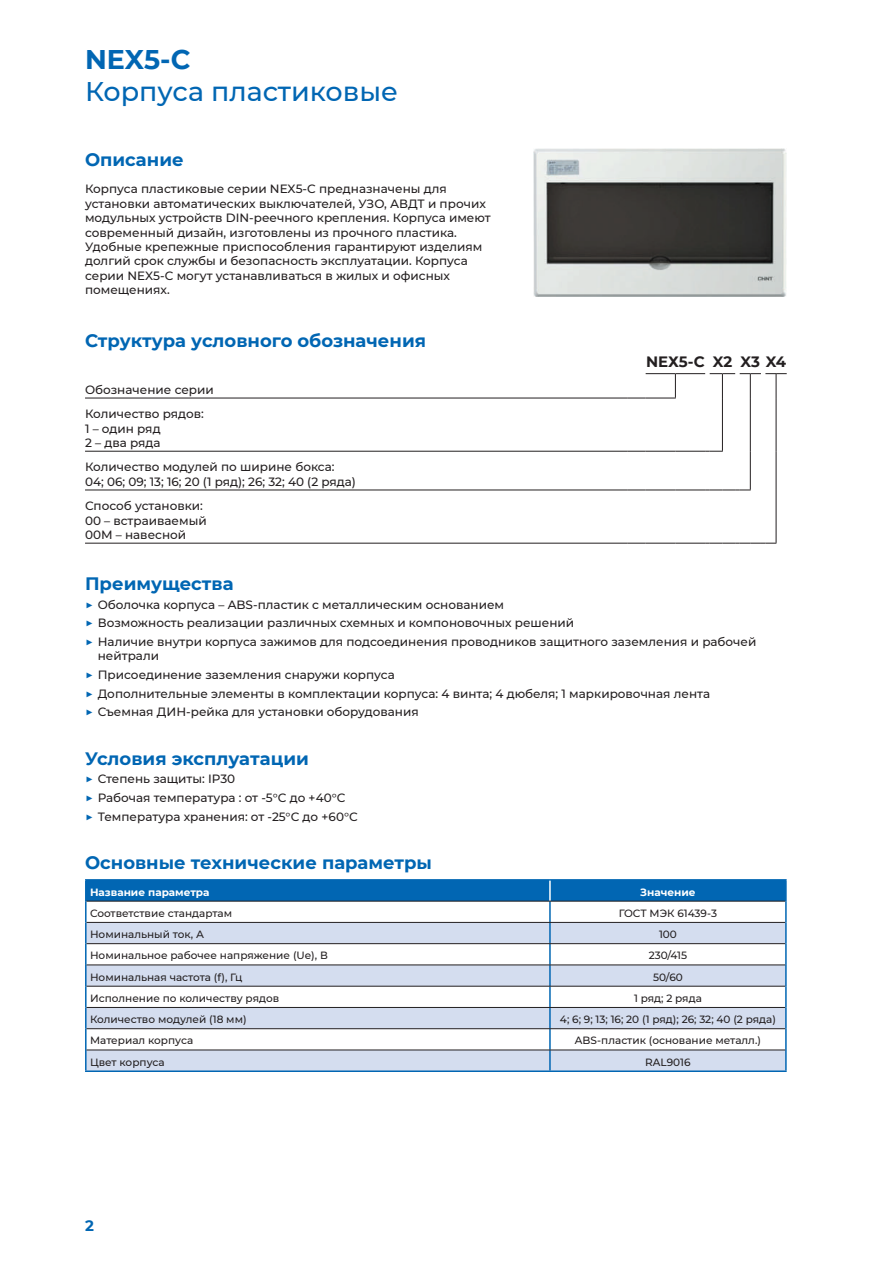
<style>
.page{position:relative;width:893px;height:1263px;background:#fff}
.page>*{position:absolute;margin:0;border:0;box-sizing:border-box;transform-origin:0 0}
.t1{font:500 27px "Montserrat";color:#0166b3}
.t2{font:700 27px "Montserrat";color:#0166b3}
.t3{font:700 18px "Montserrat";color:#0166b3}
.t4{font:700 15px "Montserrat";color:#231f20}
.t5{font:700 15px "Montserrat";color:#0166b3}
.t6{font:500 12px/14.4px "Montserrat";color:#231f20}
.t7{font:500 10.5px "Montserrat";color:#231f20}
.t8{font:700 10.5px "Montserrat";color:#fff}
.s1{font-size:13.5px;color:#0166b3}
</style>
<div class="page">
<hr style="left:85px;top:398px;width:542px;height:1px;background:#231f20">
<hr style="left:675px;top:373px;width:30px;height:1px;background:#231f20">
<svg style="left:627px;top:373px;width:49px;height:26px"></svg>
<svg style="left:710px;top:373px;width:77px;height:25px"></svg>
<hr style="left:722px;top:398px;width:1px;height:53px;background:#231f20">
<hr style="left:750px;top:398px;width:1px;height:53px;background:#231f20">
<hr style="left:776px;top:398px;width:1px;height:53px;background:#231f20">
<hr style="left:85px;top:451px;width:542px;height:1px;background:#231f20">
<svg style="left:627px;top:451px;width:48px;height:1px"></svg>
<hr style="left:675px;top:451px;width:30px;height:1px;background:#231f20">
<svg style="left:705px;top:451px;width:18px;height:1px"></svg>
<hr style="left:750px;top:451px;width:1px;height:39px;background:#231f20">
<hr style="left:776px;top:451px;width:1px;height:39px;background:#231f20">
<hr style="left:776px;top:490px;width:1px;height:53px;background:#231f20">
<hr style="left:85px;top:490px;width:542px;height:1px;background:#231f20">
<svg style="left:627px;top:490px;width:48px;height:1px"></svg>
<hr style="left:675px;top:490px;width:30px;height:1px;background:#231f20">
<svg style="left:705px;top:490px;width:46px;height:1px"></svg>
<hr style="left:85px;top:543px;width:542px;height:1px;background:#231f20">
<svg style="left:627px;top:543px;width:48px;height:1px"></svg>
<hr style="left:675px;top:543px;width:30px;height:1px;background:#231f20">
<svg style="left:705px;top:543px;width:71px;height:1px"></svg>
<div style="left:87px;top:881px;width:698px;height:20px;background:#0166b3"></div>
<svg style="left:87px;top:923px;width:698px;height:147px;fill:#d4ddef"></svg>
<hr style="left:85px;top:879px;width:465px;height:2px;background:#0166b3">
<hr style="left:85px;top:881px;width:2px;height:20px;background:#0166b3">
<hr style="left:550px;top:879px;width:237px;height:2px;background:#0166b3">
<hr style="left:785px;top:881px;width:2px;height:20px;background:#0166b3">
<hr style="left:85px;top:901px;width:2px;height:21px;background:#0166b3">
<hr style="left:785px;top:901px;width:2px;height:21px;background:#0166b3">
<hr style="left:85px;top:922px;width:2px;height:22px;background:#0166b3">
<hr style="left:785px;top:922px;width:2px;height:22px;background:#0166b3">
<hr style="left:85px;top:944px;width:2px;height:21px;background:#0166b3">
<hr style="left:785px;top:944px;width:2px;height:21px;background:#0166b3">
<hr style="left:85px;top:965px;width:2px;height:21px;background:#0166b3">
<hr style="left:785px;top:965px;width:2px;height:21px;background:#0166b3">
<hr style="left:85px;top:986px;width:2px;height:21px;background:#0166b3">
<hr style="left:785px;top:986px;width:2px;height:21px;background:#0166b3">
<hr style="left:85px;top:1007px;width:2px;height:22px;background:#0166b3">
<hr style="left:785px;top:1007px;width:2px;height:22px;background:#0166b3">
<hr style="left:85px;top:1029px;width:2px;height:21px;background:#0166b3">
<hr style="left:785px;top:1029px;width:2px;height:21px;background:#0166b3">
<hr style="left:85px;top:1050px;width:2px;height:20px;background:#0166b3">
<hr style="left:785px;top:1050px;width:2px;height:20px;background:#0166b3">
<hr style="left:85px;top:1070px;width:465px;height:2px;background:#0166b3">
<hr style="left:550px;top:1070px;width:237px;height:2px;background:#0166b3">
<hr style="left:549px;top:881px;width:2px;height:20px;background:#fff">
<hr style="left:549px;top:901px;width:2px;height:21px;background:#0166b3">
<hr style="left:549px;top:922px;width:2px;height:21px;background:#0166b3">
<hr style="left:549px;top:944px;width:2px;height:21px;background:#0166b3">
<hr style="left:549px;top:965px;width:2px;height:21px;background:#0166b3">
<hr style="left:549px;top:986px;width:2px;height:21px;background:#0166b3">
<hr style="left:549px;top:1008px;width:2px;height:20px;background:#0166b3">
<hr style="left:549px;top:1029px;width:2px;height:21px;background:#0166b3">
<hr style="left:549px;top:1050px;width:2px;height:20px;background:#0166b3">
<hr style="left:87px;top:901px;width:463px;height:1px;background:#231f20">
<hr style="left:550px;top:901px;width:235px;height:1px;background:#231f20">
<hr style="left:87px;top:922px;width:463px;height:1px;background:#231f20">
<hr style="left:550px;top:922px;width:235px;height:1px;background:#231f20">
<hr style="left:87px;top:943px;width:463px;height:1px;background:#231f20">
<hr style="left:550px;top:943px;width:235px;height:1px;background:#231f20">
<hr style="left:87px;top:965px;width:463px;height:1px;background:#231f20">
<hr style="left:550px;top:965px;width:235px;height:1px;background:#231f20">
<hr style="left:87px;top:986px;width:463px;height:1px;background:#231f20">
<hr style="left:550px;top:986px;width:235px;height:1px;background:#231f20">
<hr style="left:87px;top:1007px;width:463px;height:1px;background:#231f20">
<hr style="left:550px;top:1007px;width:235px;height:1px;background:#231f20">
<hr style="left:87px;top:1028px;width:463px;height:1px;background:#231f20">
<hr style="left:550px;top:1028px;width:235px;height:1px;background:#231f20">
<hr style="left:87px;top:1050px;width:463px;height:1px;background:#231f20">
<hr style="left:550px;top:1050px;width:235px;height:1px;background:#231f20">
<img style="left:534px;top:149px;width:253px;height:147px">
<h1 class="t2" style="left:85px;top:40px;width:107px">NEX5-C</h1>
<h1 class="t1" style="left:85px;top:73px;width:315px">Корпуса пластиковые</h1>
<h2 class="t3" style="left:85px;top:147px;width:100px">Описание</h2>
<p class="t6" style="left:85px;top:181px;width:407px">Корпуса пластиковые серии NEX5-C предназначены для установки автоматических выключателей, УЗО, АВДТ и прочих модульных устройств DIN-реечного крепления. Корпуса имеют современный дизайн, изготовлены из прочного пластика.<br>Удобные крепежные приспособления гарантируют изделиям долгий срок службы и безопасность эксплуатации. Корпуса серии NEX5-C могут устанавливаться в жилых и офисных помещениях.</p>
<h2 class="t3" style="left:85px;top:327px;width:343px">Структура условного обозначения</h2>
<p class="t4" style="left:646px;top:351px;width:142px">NEХ5-C X2 X3 X4</p>
<p class="t6" style="left:85px;top:377px;width:130px;line-height:24.3px">Обозначение серии<br>Количество рядов:</p>
<p class="t6" style="left:85px;top:421px;width:77px">1 – один ряд<br>2 – два ряда</p>
<p class="t6" style="left:85px;top:459px;width:272px">Количество модулей по ширине бокса:<br>04; 06; 09; 13; 16; 20 (1 ряд); 26; 32; 40 (2 ряда)</p>
<p class="t6" style="left:85px;top:498px;width:123px">Способ установки:<br>00 – встраиваемый<br>00М – навесной</p>
<h2 class="t3" style="left:85px;top:571px;width:150px">Преимущества</h2>
<p class="t6" style="left:85px;top:595px;width:673px;line-height:18.6px"><span class="s1">▶</span> Оболочка корпуса – ABS-пластик с металлическим основанием<br><span class="s1">▶</span> Возможность реализации различных схемных и компоновочных решений<br><span class="s1">▶</span> Наличие внутри корпуса зажимов для подсоединения проводников защитного заземления и рабочей</p>
<p class="t6" style="left:85px;top:646px;width:627px;line-height:18.6px;text-indent:13px">нейтрали<br><span class="s1">▶</span> Присоединение заземления снаружи корпуса<br><span class="s1">▶</span> Дополнительные элементы в комплектации корпуса: 4 винта; 4 дюбеля; 1 маркировочная лента <span class="s1">▶</span> Съемная ДИН-рейка для установки оборудования</p>
<h2 class="t3" style="left:85px;top:745px;width:225px">Условия эксплуатации</h2>
<p class="t6" style="left:85px;top:769px;width:274px;line-height:18.6px"><span class="s1">▶</span> Степень защиты: IP30<br><span class="s1">▶</span> Рабочая температура : от -5°С до +40°С<br><span class="s1">▶</span> Температура хранения: от -25°С до +60°С</p>
<h2 class="t3" style="left:85px;top:849px;width:348px">Основные технические параметры</h2>
<p class="t8" style="left:90px;top:884px;width:121px">Название параметра</p>
<p class="t8" style="left:640px;top:884px;width:57px">Значение</p>
<p class="t7" style="left:90px;top:906px;width:144px">Соответствие стандартам</p>
<p class="t7" style="left:619px;top:906px;width:100px">ГОСТ МЭК 61439-3</p>
<p class="t7" style="left:90px;top:927px;width:115px">Номинальный ток, А</p>
<p class="t7" style="left:659px;top:927px;width:19px">100</p>
<p class="t7" style="left:90px;top:948px;width:239px">Номинальное рабочее напряжение (Ue), В</p>
<p class="t7" style="left:649px;top:948px;width:40px">230/415</p>
<p class="t7" style="left:90px;top:969px;width:154px">Номинальная частота (f), Гц</p>
<p class="t7" style="left:653px;top:969px;width:31px">50/60</p>
<p class="t7" style="left:90px;top:991px;width:191px">Исполнение по количеству рядов</p>
<p class="t7" style="left:634px;top:991px;width:69px">1 ряд; 2 ряда</p>
<p class="t7" style="left:90px;top:1012px;width:158px">Количество модулей (18 мм)</p>
<p class="t7" style="left:560px;top:1012px;width:217px">4; 6; 9; 13; 16; 20 (1 ряд); 26; 32; 40 (2 ряда)</p>
<p class="t7" style="left:90px;top:1033px;width:105px">Материал корпуса</p>
<p class="t7" style="left:575px;top:1033px;width:187px">ABS-пластик (основание металл.)</p>
<p class="t7" style="left:90px;top:1055px;width:76px">Цвет корпуса</p>
<p class="t7" style="left:645px;top:1055px;width:47px">RAL9016</p>
<p class="t5" style="left:85px;top:1214px;width:10px">2</p>
</div>
